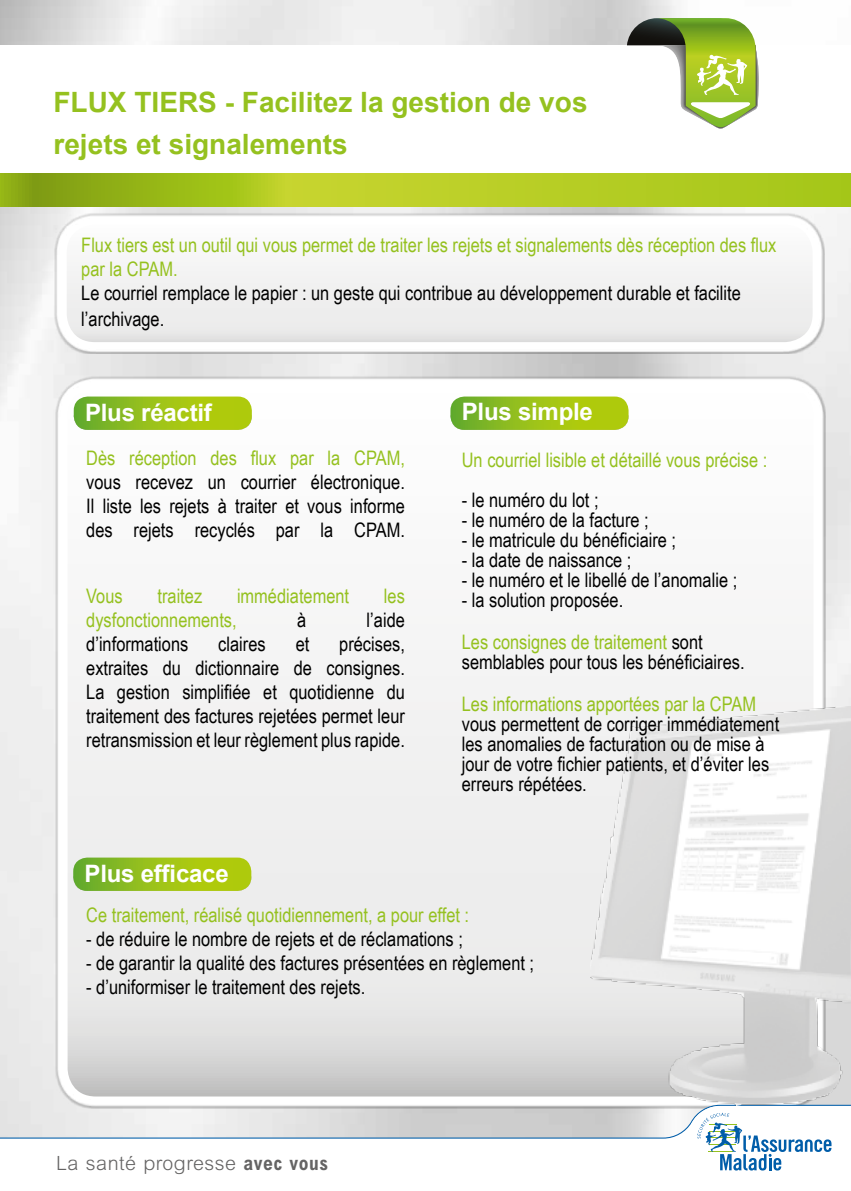
<style>
.page{position:relative;width:851px;height:1191px;background:#fff}
.page>*{position:absolute;margin:0;border:0;box-sizing:border-box;transform-origin:0 0}
.t1{font:700 28px/42px "Arial";color:#95c11f}
.t2{font:700 24px "Arial";letter-spacing:-.01em;color:#fff}
.t3{font:20px/24px "Arial Narrow";color:#000}
.t4{font:20px/24px "Arial Narrow";color:#95c11f}
.t5{font:300 19.6px "M Arial";letter-spacing:.025em;color:#646363}
.s1{color:#95c11f}
.s2{font-weight:700;font-stretch:condensed}
</style>
<div class="page">
<div style="left:54px;top:212px;width:771px;height:142px;background:#000;opacity:.75"></div>
<div style="left:55px;top:376px;width:770px;height:733px;background:#000;opacity:.75"></div>
<svg style="left:74px;top:396px;width:178px;height:34px;background:#9bc223"></svg>
<svg style="left:0;top:173px;width:850px;height:34px;background:#abc520"></svg>
<svg style="left:0;top:1104px;width:850px;height:67px"></svg>
<svg style="left:626px;top:18px;width:132px;height:111px"></svg>
<svg style="left:73px;top:857px;width:178px;height:34px;background:#9bc222"></svg>
<svg style="left:450px;top:396px;width:178px;height:34px;background:#9bc223"></svg>
<img style="left:590px;top:706px;width:260px;height:399px">
<h1 class="t1" style="left:53px;top:82px;width:535px">FLUX TIERS - Facilitez la gestion de vos rejets et signalements</h1>
<p class="t4" style="left:81px;top:232px;width:696px">Flux tiers est un outil qui vous permet de traiter les rejets et signalements dès réception des flux par la CPAM.</p>
<p class="t3" style="left:81px;top:279px;width:661px;line-height:26.4px">Le courriel remplace le papier : un geste qui contribue au développement durable et facilite l’archivage.</p>
<p class="t2" style="left:85px;top:397px;width:128px">Plus réactif</p>
<p class="t4" style="left:86px;top:445px;width:320px">Dès réception des flux par la CPAM,</p>
<p class="t3" style="left:86px;top:469px;width:320px;text-align:justify">vous recevez un courrier électronique.<br>Il liste les rejets à traiter et vous informe des rejets recyclés par la CPAM.</p>
<p class="t4" style="left:86px;top:583px;width:38px">Vous</p>
<p class="t4" style="left:157px;top:583px;width:46px">traitez</p>
<p class="t4" style="left:237px;top:583px;width:114px">immédiatement</p>
<p class="t4" style="left:384px;top:583px;width:22px">les</p>
<p class="t4" style="left:86px;top:607px;width:152px">dysfonctionnements,</p>
<p class="t3" style="left:297px;top:607px;width:11px">à</p>
<p class="t3" style="left:366px;top:607px;width:40px">l’aide</p>
<p class="t3" style="left:86px;top:631px;width:104px">d’informations</p>
<p class="t3" style="left:218px;top:631px;width:49px">claires</p>
<p class="t3" style="left:295px;top:631px;width:15px">et</p>
<p class="t3" style="left:86px;top:631px;width:320px;text-align:justify;text-indent:253px">précises, extraites du dictionnaire de consignes.<br>La gestion simplifiée et quotidienne du traitement des factures rejetées permet leur retransmission et leur règlement plus rapide.</p>
<p class="t2" style="left:85px;top:857px;width:146px">Plus efficace</p>
<p class="t2" style="left:461px;top:396px;width:132px">Plus simple</p>
<p class="t4" style="left:461px;top:447px;width:307px">Un courriel lisible et détaillé vous précise :</p>
<p class="t3" style="left:461px;top:487px;width:138px">- le numéro du lot ;</p>
<p class="t3" style="left:461px;top:507px;width:188px">- le numéro de la facture ;</p>
<p class="t3" style="left:461px;top:527px;width:216px">- le matricule du bénéficiaire ;</p>
<p class="t3" style="left:461px;top:547px;width:171px">- la date de naissance ;</p>
<p class="t3" style="left:461px;top:567px;width:277px">- le numéro et le libellé de l’anomalie ;</p>
<p class="t3" style="left:461px;top:578px;width:242px;line-height:42px">- la solution proposée.<br><span class="s1">Les consignes de traitement</span> sont</p>
<p class="t3" style="left:461px;top:649px;width:284px">semblables pour tous les bénéficiaires.</p>
<p class="t4" style="left:461px;top:691px;width:296px">Les informations apportées par la CPAM</p>
<p class="t3" style="left:461px;top:713px;width:319px;line-height:20px">vous permettent de corriger immédiatement les anomalies de facturation ou de mise à jour de votre fichier patients, et d’éviter les erreurs répétées.</p>
<p class="t4" style="left:86px;top:902px;width:384px">Ce traitement, réalisé quotidiennement, a pour effet :</p>
<p class="t3" style="left:86px;top:926px;width:378px">- de réduire le nombre de rejets et de réclamations ;</p>
<p class="t3" style="left:86px;top:950px;width:449px">- de garantir la qualité des factures présentées en règlement ;</p>
<p class="t3" style="left:86px;top:974px;width:280px">- d’uniformiser le traitement des rejets.</p>
<p class="t5" style="left:56px;top:1152px;width:273px">La santé progresse <span class="s2">avec vous</span></p>
</div>
